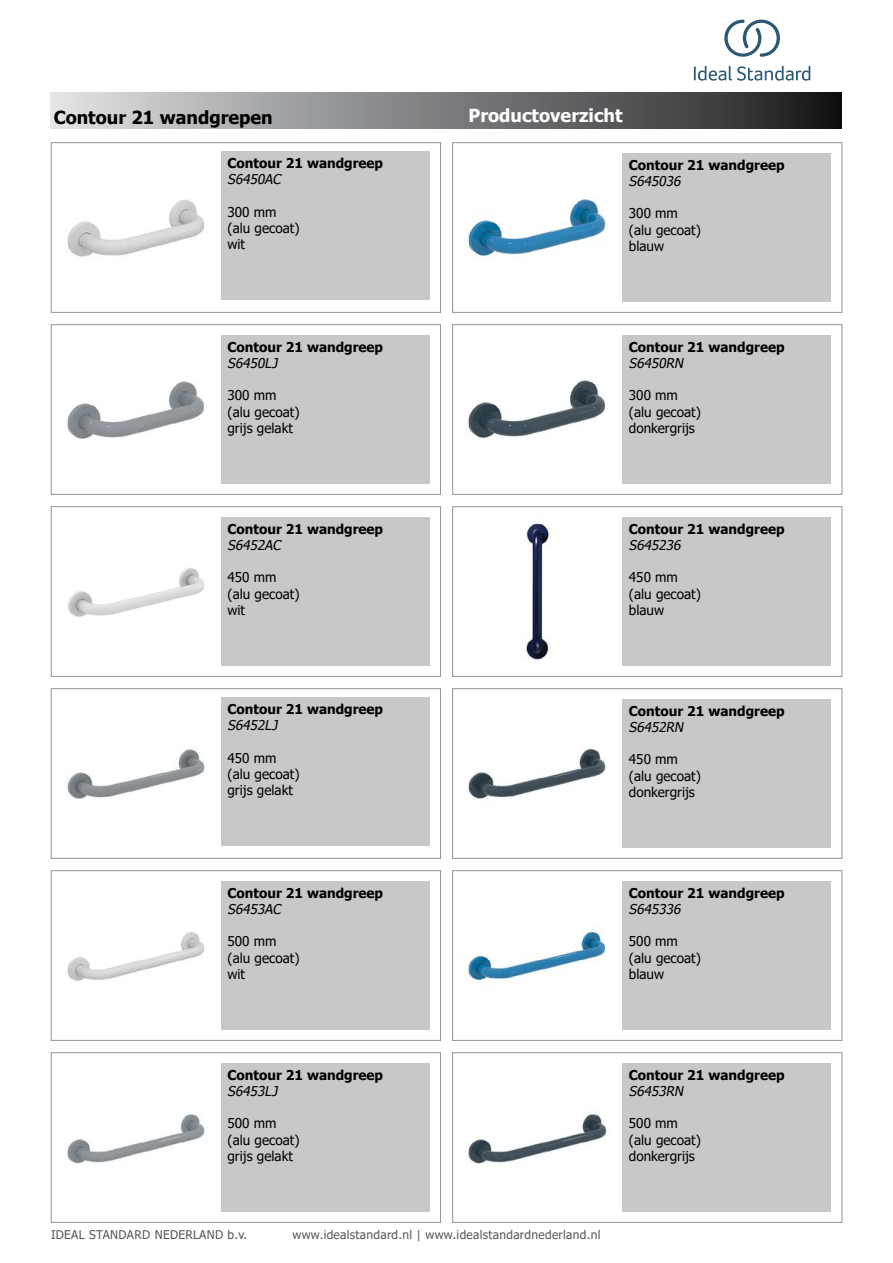
<style>
.page{position:relative;width:893px;height:1263px;background:#fff}
.page>*{position:absolute;margin:0;border:0;box-sizing:border-box;transform-origin:0 0}
.t1{font:700 18px "Tahoma";color:#000}
.t2{font:700 18px "Tahoma";color:#fff}
.t3{font:13.5px/16.2px "Tahoma";color:#000}
.t4{font:700 13.5px "Tahoma";color:#000}
.t5{font:italic 13.5px "Tahoma";color:#000}
.t6{font:12px "Tahoma";letter-spacing:.025em;color:#58595b}
</style>
<div class="page">
<div style="left:51px;top:92px;width:791px;height:37px;background:linear-gradient(to right,#dee1e3,#1a1a1b)"></div>
<div style="left:51px;top:142px;width:390px;height:171px;border:1px solid #939598"></div>
<div style="left:51px;top:324px;width:390px;height:171px;border:1px solid #939598"></div>
<div style="left:51px;top:506px;width:390px;height:170px;border:1px solid #939598"></div>
<img style="left:68px;top:567px;width:137px;height:50px">
<div style="left:221px;top:517px;width:209px;height:149px;background:#c7c8ca"></div>
<img style="left:67px;top:381px;width:137px;height:58px">
<div style="left:221px;top:335px;width:209px;height:149px;background:#c7c8ca"></div>
<img style="left:67px;top:199px;width:137px;height:58px">
<div style="left:221px;top:151px;width:209px;height:149px;background:#c7c8ca"></div>
<div style="left:452px;top:1052px;width:390px;height:170px;border:1px solid #939598"></div>
<img style="left:468px;top:1113px;width:139px;height:51px">
<div style="left:622px;top:1063px;width:209px;height:149px;background:#c7c8ca"></div>
<div style="left:452px;top:870px;width:390px;height:170px;border:1px solid #939598"></div>
<img style="left:467px;top:931px;width:139px;height:50px">
<div style="left:622px;top:881px;width:209px;height:149px;background:#c7c8ca"></div>
<div style="left:452px;top:688px;width:390px;height:170px;border:1px solid #939598"></div>
<img style="left:468px;top:748px;width:138px;height:51px">
<div style="left:622px;top:699px;width:209px;height:149px;background:#c7c8ca"></div>
<div style="left:51px;top:688px;width:390px;height:170px;border:1px solid #939598"></div>
<div style="left:51px;top:870px;width:390px;height:170px;border:1px solid #939598"></div>
<div style="left:51px;top:1052px;width:390px;height:170px;border:1px solid #939598"></div>
<img style="left:67px;top:1114px;width:138px;height:50px">
<div style="left:221px;top:1063px;width:209px;height:149px;background:#c7c8ca"></div>
<img style="left:67px;top:931px;width:138px;height:50px">
<div style="left:221px;top:881px;width:209px;height:149px;background:#c7c8ca"></div>
<img style="left:67px;top:749px;width:138px;height:50px">
<div style="left:221px;top:697px;width:209px;height:149px;background:#c7c8ca"></div>
<div style="left:452px;top:506px;width:390px;height:170px;border:1px solid #939598"></div>
<img style="left:526px;top:523px;width:23px;height:137px">
<div style="left:622px;top:517px;width:209px;height:149px;background:#c7c8ca"></div>
<div style="left:452px;top:324px;width:390px;height:171px;border:1px solid #939598"></div>
<img style="left:468px;top:380px;width:138px;height:58px">
<div style="left:622px;top:335px;width:209px;height:149px;background:#c7c8ca"></div>
<div style="left:452px;top:142px;width:390px;height:171px;border:1px solid #939598"></div>
<img style="left:467px;top:199px;width:139px;height:59px">
<div style="left:622px;top:153px;width:209px;height:149px;background:#c7c8ca"></div>
<svg style="left:694px;top:66px;width:116px;height:15px"></svg>
<svg style="left:724px;top:20px;width:56px;height:37px"></svg>
<h1 class="t1" style="left:54px;top:105px;width:221px">Contour 21 wandgrepen</h1>
<p class="t4" style="left:227px;top:154px;width:157px">Contour 21 wandgreep</p>
<p class="t5" style="left:227px;top:170px;width:58px">S6450AC</p>
<p class="t3" style="left:227px;top:204px;width:73px">300 mm (alu gecoat) wit</p>
<p class="t4" style="left:227px;top:337px;width:157px">Contour 21 wandgreep</p>
<p class="t5" style="left:227px;top:354px;width:55px">S6450LJ</p>
<p class="t3" style="left:227px;top:388px;width:73px">300 mm (alu gecoat) grijs gelakt</p>
<p class="t4" style="left:227px;top:519px;width:157px">Contour 21 wandgreep</p>
<p class="t5" style="left:227px;top:536px;width:58px">S6452AC</p>
<p class="t3" style="left:227px;top:570px;width:73px">450 mm (alu gecoat) wit</p>
<p class="t4" style="left:227px;top:700px;width:157px">Contour 21 wandgreep</p>
<p class="t5" style="left:227px;top:716px;width:55px">S6452LJ</p>
<p class="t3" style="left:227px;top:750px;width:73px">450 mm (alu gecoat) grijs gelakt</p>
<p class="t4" style="left:227px;top:883px;width:157px">Contour 21 wandgreep</p>
<p class="t5" style="left:227px;top:900px;width:58px">S6453AC</p>
<p class="t3" style="left:227px;top:934px;width:73px">500 mm (alu gecoat) wit</p>
<p class="t4" style="left:227px;top:1065px;width:157px">Contour 21 wandgreep</p>
<p class="t5" style="left:227px;top:1082px;width:55px">S6453LJ</p>
<p class="t3" style="left:227px;top:1116px;width:73px">500 mm (alu gecoat) grijs gelakt</p>
<h1 class="t2" style="left:469px;top:103px;width:155px">Productoverzicht</h1>
<p class="t4" style="left:629px;top:155px;width:157px">Contour 21 wandgreep</p>
<p class="t5" style="left:629px;top:172px;width:57px">S645036</p>
<p class="t3" style="left:629px;top:206px;width:73px">300 mm (alu gecoat) blauw</p>
<p class="t4" style="left:629px;top:337px;width:157px">Contour 21 wandgreep</p>
<p class="t5" style="left:629px;top:354px;width:59px">S6450RN</p>
<p class="t3" style="left:629px;top:388px;width:73px">300 mm (alu gecoat) donkergrijs</p>
<p class="t4" style="left:629px;top:519px;width:157px">Contour 21 wandgreep</p>
<p class="t5" style="left:629px;top:536px;width:57px">S645236</p>
<p class="t3" style="left:629px;top:570px;width:73px">450 mm (alu gecoat) blauw</p>
<p class="t4" style="left:629px;top:701px;width:157px">Contour 21 wandgreep</p>
<p class="t5" style="left:629px;top:718px;width:59px">S6452RN</p>
<p class="t3" style="left:629px;top:752px;width:73px">450 mm (alu gecoat) donkergrijs</p>
<p class="t4" style="left:629px;top:883px;width:157px">Contour 21 wandgreep</p>
<p class="t5" style="left:629px;top:900px;width:57px">S645336</p>
<p class="t3" style="left:629px;top:934px;width:73px">500 mm (alu gecoat) blauw</p>
<p class="t4" style="left:629px;top:1065px;width:157px">Contour 21 wandgreep</p>
<p class="t5" style="left:629px;top:1082px;width:59px">S6453RN</p>
<p class="t3" style="left:629px;top:1116px;width:73px">500 mm (alu gecoat) donkergrijs</p>
<p class="t6" style="left:51px;top:1227px;width:198px">IDEAL STANDARD NEDERLAND b.v.</p>
<p class="t6" style="left:292px;top:1227px;width:309px">www.idealstandard.nl | www.idealstandardnederland.nl</p>
</div>
